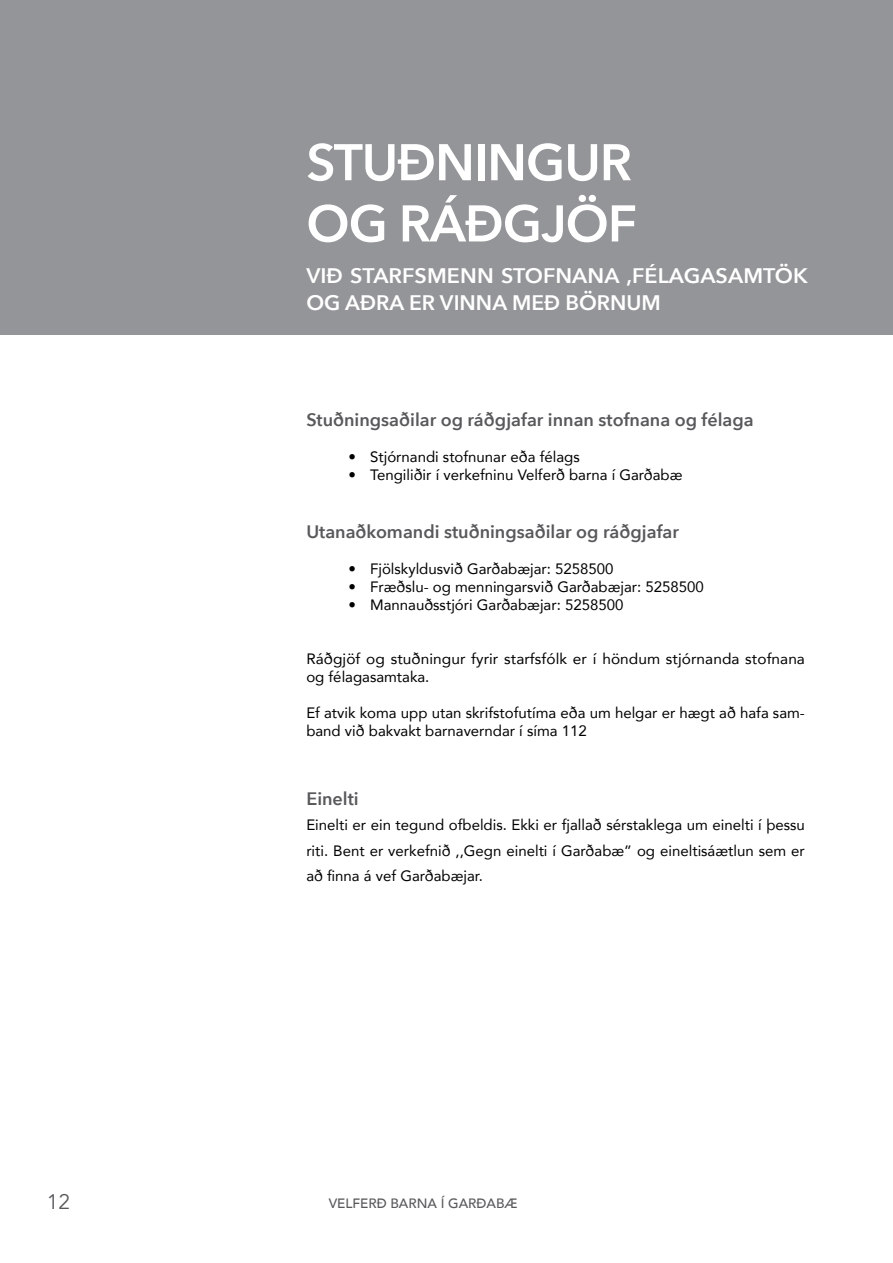
<style>
.page{position:relative;width:893px;height:1263px;background:#fff}
.page>*{position:absolute;margin:0;border:0;box-sizing:border-box;transform-origin:0 0}
.t1{font:600 51px/61.2px "Avenir Next";letter-spacing:-.02em;color:#fff}
.t2{font:600 21px/27px "Avenir Next";color:#fff}
.t3{font:21px "Avenir";color:#58595b}
.t4{font:600 18px "Avenir Next";color:#58595b}
.t5{font:15px/18px "Avenir";color:#000}
.t6{font:500 13.5px "Avenir";color:#58595b}
</style>
<div class="page">
<div style="left:0;top:0;width:893px;height:334px;background:#939598"></div>
<h2 class="t3" style="left:47px;top:1189px;width:25px">12</h2>
<h1 class="t1" style="left:306px;top:131px;width:161px">Stuðning</h1>
<h1 class="t1" style="left:306px;top:131px;width:332px;text-indent:258px">ur og ráðgjöf</h1>
<h2 class="t2" style="left:306px;top:262px;width:503px">VIÐ STARFSMENN STOF NANA ,FÉ LAGASAMTÖK<br>OG AÐRA ER VINNA MEÐ BÖRNUM</h2>
<p class="t4" style="left:306px;top:404px;width:449px">Stuðningsaðilar og ráðgjafar innan stofnana og félaga</p>
<p class="t5" style="left:348px;top:448px;width:233px">• Stjórnandi stofnunar eða félags</p>
<p class="t5" style="left:348px;top:466px;width:336px">• Tengiliðir í verkefninu Velferð barna í Garðabæ</p>
<p class="t4" style="left:306px;top:516px;width:374px">Utanaðkomandi stuðningsaðilar og ráðgjafar</p>
<p class="t5" style="left:348px;top:559px;width:267px">• Fjölskyldusvið Garðabæjar: 5258500</p>
<p class="t5" style="left:348px;top:577px;width:357px">• Fræðslu- og menningarsvið Garðabæjar: 5258500</p>
<p class="t5" style="left:348px;top:595px;width:277px">• Mannauðsstjóri Garðabæjar: 5258500</p>
<p class="t5" style="left:306px;top:649px;width:500px">Ráðgjöf og stuðningur fyrir starfsfólk er í höndum stjórnanda stofnana og félagasamtaka.</p>
<p class="t5" style="left:306px;top:703px;width:500px">Ef atvik koma upp utan skrifstofutíma eða um helgar er hægt að hafa sam&shy;band við bakvakt barnaverndar í síma 112</p>
<p class="t4" style="left:306px;top:783px;width:54px">Einelti</p>
<p class="t5" style="left:306px;top:812px;width:500px;line-height:25.5px;text-align:justify">Einelti er ein tegund ofbeldis. Ekki er fjallað sérstaklega um einelti í þessu riti. Bent er verkefnið ,,Gegn einelti í Garðabæ” og eineltisáætlun sem er að finna á vef Garðabæjar.</p>
<p class="t6" style="left:329px;top:1192px;width:190px">VELFERÐ BARNA Í GARÐABÆ</p>
</div>
